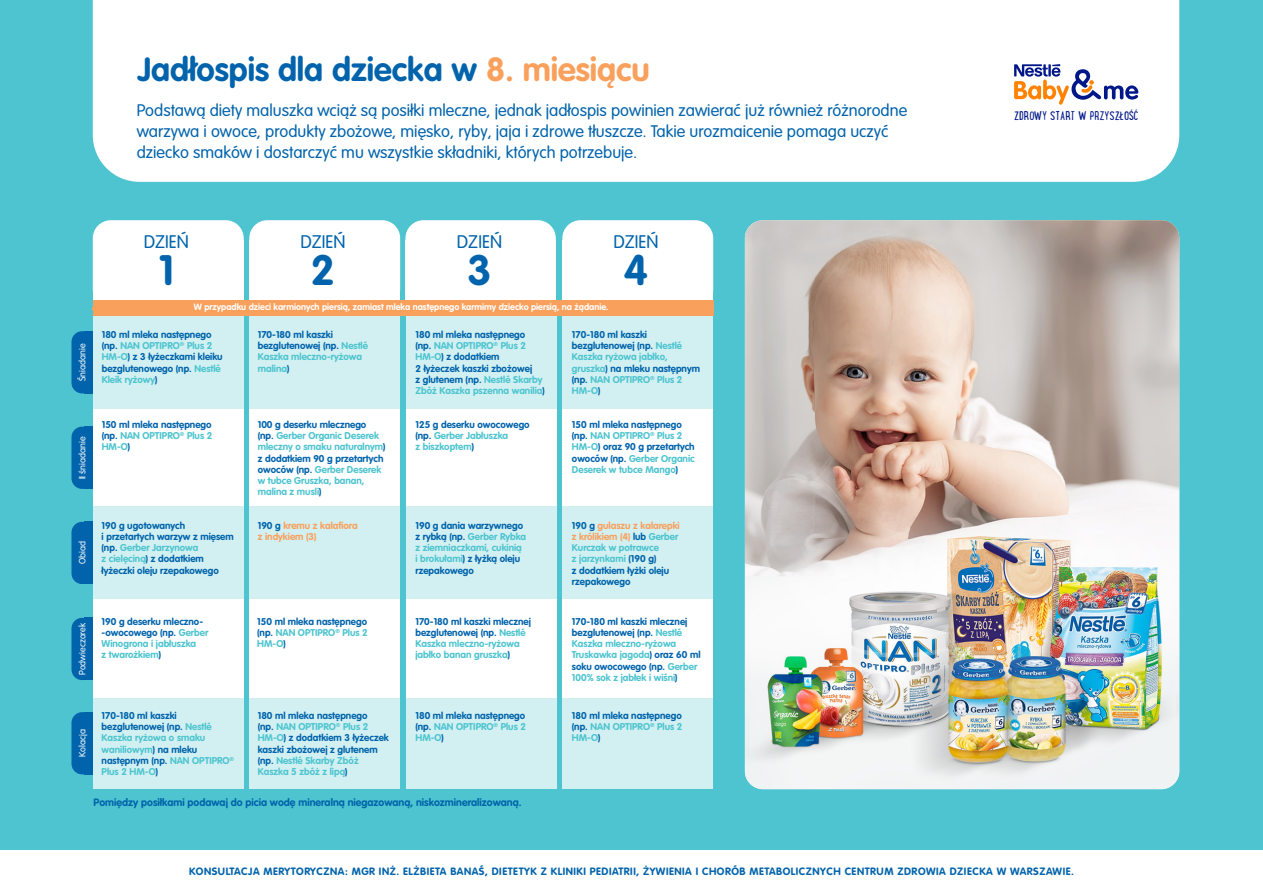
<style>
.page{position:relative;width:1263px;height:893px;background:#fff}
.page>*{position:absolute;margin:0;border:0;box-sizing:border-box;transform-origin:0 0}
.t1{font:700 42px "VAG Rounded LT Pro";color:#0063ab}
.t2{font:700 33px "VAG Rounded LT Pro";color:#0063ab}
.t3{font:300 18px "VAG Rounded LT Pro";color:#0063ab}
.t4{font:300 16.5px/21px "VAG Rounded LT Pro";color:#0063ab}
.t5{font:13.2px "Lunch Box";color:#001789}
.t6{font:700 10.5px "VAG Rounded LT Pro";letter-spacing:.05em;color:#0063ab}
.t7{font:700 10.5px "VAG Rounded LT Pro";color:#0063ab}
.t8{font:700 9.75px/11.2px "VAG Rounded LT Pro";color:#0063ab}
.t9{font:700 9.75px/11.2px "VAG Rounded LT Pro";color:#4dc4cf}
.t10{font:700 9.75px/11.2px "VAG Rounded LT Pro";color:#f9a05c}
.t11{font:700 9px "VAG Rounded LT Pro";color:#fff}
.t12{font:300 9px "VAG Rounded LT Pro";color:#fff}
.s1{color:#f9a05c}
.s2{color:#4dc4cf}
.s3{color:#0063ab}
</style>
<div class="page">
<div style="left:1px;top:1px;width:1261px;height:891px;background:#4dc4cf"></div>
<div style="left:93px;top:1px;width:1086px;height:181px;background:#fff"></div>
<div style="left:71px;top:712px;width:22px;height:62px;background:#0063ab;border-radius:11px"></div>
<div style="left:71px;top:618px;width:22px;height:62px;background:#0063ab;border-radius:11px"></div>
<div style="left:71px;top:522px;width:22px;height:62px;background:#0063ab;border-radius:11px"></div>
<div style="left:71px;top:427px;width:22px;height:62px;background:#0063ab;border-radius:11px"></div>
<div style="left:71px;top:331px;width:22px;height:62px;background:#0063ab;border-radius:11px"></div>
<div style="left:93px;top:315px;width:151px;height:94px;background:#d2f0f2"></div>
<div style="left:249px;top:315px;width:151px;height:94px;background:#d2f0f2"></div>
<div style="left:562px;top:315px;width:151px;height:94px;background:#d2f0f2"></div>
<div style="left:406px;top:315px;width:150px;height:94px;background:#d2f0f2"></div>
<div style="left:93px;top:697px;width:151px;height:92px;background:#d2f0f2"></div>
<div style="left:249px;top:697px;width:151px;height:92px;background:#d2f0f2"></div>
<div style="left:562px;top:697px;width:151px;height:92px;background:#d2f0f2"></div>
<div style="left:406px;top:697px;width:150px;height:92px;background:#d2f0f2"></div>
<div style="left:93px;top:409px;width:151px;height:97px;background:#fff"></div>
<div style="left:249px;top:409px;width:151px;height:97px;background:#fff"></div>
<div style="left:562px;top:409px;width:151px;height:97px;background:#fff"></div>
<div style="left:406px;top:409px;width:150px;height:97px;background:#fff"></div>
<div style="left:93px;top:600px;width:151px;height:98px;background:#fff"></div>
<div style="left:249px;top:600px;width:151px;height:98px;background:#fff"></div>
<div style="left:562px;top:600px;width:151px;height:98px;background:#fff"></div>
<div style="left:406px;top:600px;width:150px;height:98px;background:#fff"></div>
<div style="left:93px;top:506px;width:151px;height:94px;background:#d2f0f2"></div>
<div style="left:249px;top:506px;width:151px;height:94px;background:#d2f0f2"></div>
<div style="left:562px;top:506px;width:151px;height:94px;background:#d2f0f2"></div>
<div style="left:406px;top:506px;width:150px;height:94px;background:#d2f0f2"></div>
<div style="left:84px;top:712px;width:9px;height:62px;background:#0063ab"></div>
<div style="left:84px;top:618px;width:9px;height:62px;background:#0063ab"></div>
<div style="left:84px;top:522px;width:9px;height:62px;background:#0063ab"></div>
<div style="left:84px;top:427px;width:9px;height:62px;background:#0063ab"></div>
<div style="left:84px;top:331px;width:9px;height:62px;background:#0063ab"></div>
<div style="left:93px;top:220px;width:151px;height:87px;background:#fff;border-radius:18px"></div>
<div style="left:249px;top:220px;width:151px;height:87px;background:#fff;border-radius:18px"></div>
<div style="left:405px;top:220px;width:151px;height:87px;background:#fff;border-radius:18px"></div>
<div style="left:562px;top:220px;width:151px;height:87px;background:#fff;border-radius:18px"></div>
<div style="left:93px;top:241px;width:151px;height:67px;background:#fff"></div>
<div style="left:249px;top:241px;width:151px;height:67px;background:#fff"></div>
<div style="left:405px;top:241px;width:151px;height:67px;background:#fff"></div>
<div style="left:562px;top:241px;width:151px;height:67px;background:#fff"></div>
<div style="left:93px;top:300px;width:620px;height:15px;background:#f9a05c"></div>
<img style="left:745px;top:220px;width:434px;height:569px">
<div style="left:0;top:850px;width:1263px;height:43px;background:#fff"></div>
<svg style="left:1014px;top:64px;width:124px;height:41px;background:#cfc4ca"></svg>
<h2 class="t2" style="left:138px;top:48px;width:513px">Jadłospis dla dziecka w <span class="s1">8. miesiącu</span></h2>
<p class="t4" style="left:137px;top:100px;width:772px">Podstawą diety maluszka wciąż są posiłki mleczne, jednak jadłospis powinien zawierać już również różnorodne warzywa i owoce, produkty zbożowe, mięsko, ryby, jaja i zdrowe tłuszcze. Takie urozmaicenie pomaga uczyć dziecko smaków i dostarczyć mu wszystkie składniki, których potrzebuje.</p>
<h3 class="t3" style="left:144px;top:231px;width:47px">DZIEŃ</h3>
<h1 class="t1" style="left:159px;top:244px;width:17px">1</h1>
<h3 class="t3" style="left:300px;top:231px;width:47px">DZIEŃ</h3>
<h1 class="t1" style="left:311px;top:244px;width:26px">2</h1>
<h3 class="t3" style="left:457px;top:231px;width:47px">DZIEŃ</h3>
<h1 class="t1" style="left:467px;top:244px;width:26px">3</h1>
<h3 class="t3" style="left:613px;top:231px;width:47px">DZIEŃ</h3>
<h1 class="t1" style="left:624px;top:244px;width:26px">4</h1>
<p class="t12" style="left:77px;top:381px;width:39px;rotate:-90deg">Śniadanie</p>
<p class="t12" style="left:77px;top:479px;width:44px;rotate:-90deg">II śniadanie</p>
<p class="t12" style="left:77px;top:564px;width:25px;rotate:-90deg">Obiad</p>
<p class="t12" style="left:77px;top:675px;width:54px;rotate:-90deg">Podwieczorek</p>
<p class="t12" style="left:77px;top:757px;width:29px;rotate:-90deg">Kolacja</p>
<p class="t11" style="left:194px;top:302px;width:416px">W przypadku dzieci karmionych piersią, zamiast mleka następnego karmimy dziecko piersią, na żądanie.</p>
<p class="t8" style="left:102px;top:329px;width:122px">180 ml mleka następnego (np. <span class="s2">NAN OPTIPRO</span><sup>®</sup> <span class="s2">Plus 2<br>HM-O</span>) z 3 łyżeczkami kleiku bezglutenowego (np. <span class="s2">Nestlé<br>Kleik ryżowy</span>)</p>
<p class="t8" style="left:258px;top:329px;width:112px">170-180 ml kaszki bezglutenowej (np. <span class="s2">Nestlé<br>Kaszka mleczno-ryżowa malina</span>)</p>
<p class="t8" style="left:572px;top:329px;width:130px">170-180 ml kaszki bezglutenowej (np. <span class="s2">Nestlé<br>Kaszka ryżowa jabłko, gruszka</span>) na mleku następnym (np. <span class="s2">NAN OPTIPRO</span><sup>®</sup> <span class="s2">Plus 2<br>HM-O</span>)</p>
<p class="t8" style="left:415px;top:329px;width:131px">180 ml mleka następnego<br>(np. <span class="s2">NAN OPTIPRO</span><sup>®</sup> <span class="s2">Plus 2<br>HM-O</span>) z dodatkiem<br>2 łyżeczek kaszki zbożowej<br>z glutenem (np. <span class="s2">Nestlé Skarby<br>Zbóż Kaszka pszenna wanilia</span>)</p>
<p class="t8" style="left:102px;top:419px;width:112px;text-align:justify">150 ml mleka następnego (np. <span class="s2">NAN OPTIPRO</span><sup>®</sup> <span class="s2">Plus 2<br>HM-O</span>)</p>
<p class="t9" style="left:258px;top:419px;width:129px"><span class="s3">100 g deserku mlecznego<br>(np.</span> Gerber Organic Deserek mleczny o smaku naturalnym<span class="s3">) z dodatkiem 90 g przetartych owoców (np.</span> Gerber Deserek w tubce Gruszka, banan, malina z musli<span class="s3">)</span></p>
<p class="t8" style="left:572px;top:419px;width:124px">150 ml mleka następnego (np. <span class="s2">NAN OPTIPRO</span><sup>®</sup> <span class="s2">Plus 2<br>HM-O</span>) oraz 90 g przetartych owoców (np. <span class="s2">Gerber Organic<br>Deserek w tubce Mango</span>)</p>
<p class="t9" style="left:415px;top:419px;width:116px"><span class="s3">125 g deserku owocowego (np.</span> Gerber Jabłuszka<br>z biszkoptem<span class="s3">)</span></p>
<p class="t8" style="left:102px;top:520px;width:134px">190 g ugotowanych<br>i przetartych warzyw z mięsem (np. <span class="s2">Gerber Jarzynowa<br>z cielęciną</span>) z dodatkiem łyżeczki oleju rzepakowego</p>
<p class="t10" style="left:258px;top:520px;width:102px"><span class="s3">190 g</span> kremu z kalafiora z indykiem (3)</p>
<p class="t8" style="left:572px;top:520px;width:109px">190 g <span class="s1">gulaszu z kalarepki z królikiem (4)</span> lub <span class="s2">Gerber<br>Kurczak w potrawce<br>z jarzynkami</span> (190 g)<br>z dodatkiem łyżki oleju rzepakowego</p>
<p class="t8" style="left:415px;top:520px;width:112px">190 g dania warzywnego z rybką (np. <span class="s2">Gerber Rybka z ziemniaczkami, cukinią i brokułami</span>) z łyżką oleju rzepakowego</p>
<p class="t9" style="left:102px;top:616px;width:108px"><span class="s3">190 g deserku mleczno--owocowego (np.</span> Gerber<br>Winogrona i jabłuszka<br>z twarożkiem<span class="s3">)</span></p>
<p class="t8" style="left:257px;top:616px;width:112px;text-align:justify">150 ml mleka następnego (np. <span class="s2">NAN OPTIPRO</span><sup>®</sup> <span class="s2">Plus 2<br>HM-O</span>)</p>
<p class="t8" style="left:572px;top:616px;width:130px">170-180 ml kaszki mlecznej bezglutenowej (np. <span class="s2">Nestlé<br>Kaszka mleczno-ryżowa<br>Truskawka jagoda</span>) oraz 60 ml soku owocowego (np. <span class="s2">Gerber<br>100% sok z jabłek i wiśni</span>)</p>
<p class="t9" style="left:415px;top:616px;width:117px"><span class="s3">170-180 ml kaszki mlecznej bezglutenowej (np.</span> Nestlé<br>Kaszka mleczno-ryżowa jabłko banan gruszka<span class="s3">)</span></p>
<p class="t8" style="left:415px;top:710px;width:112px;text-align:justify">180 ml mleka następnego (np. <span class="s2">NAN OPTIPRO</span><sup>®</sup> <span class="s2">Plus 2<br>HM-O</span>)</p>
<p class="t8" style="left:102px;top:710px;width:134px">170-180 ml kaszki bezglutenowej (np. <span class="s2">Nestlé<br>Kaszka ryżowa o smaku waniliowym</span>) na mleku następnym (np. <span class="s2">NAN OPTIPRO</span><sup>®<br></sup><span class="s2">Plus 2 HM-O</span>)</p>
<p class="t8" style="left:258px;top:710px;width:133px">180 ml mleka następnego<br>(np. <span class="s2">NAN OPTIPRO</span><sup>®</sup> <span class="s2">Plus 2<br>HM-O</span>) z dodatkiem 3 łyżeczek kaszki zbożowej z glutenem (np. <span class="s2">Nestlé Skarby Zbóż<br>Kaszka 5 zbóż z lipą</span>)</p>
<p class="t8" style="left:572px;top:710px;width:112px;text-align:justify">180 ml mleka następnego (np. <span class="s2">NAN OPTIPRO</span><sup>®</sup> <span class="s2">Plus 2<br>HM-O</span>)</p>
<p class="t7" style="left:94px;top:795px;width:429px">Pomiędzy posiłkami podawaj do picia wodę mineralną niegazowaną, niskozmineralizowaną.</p>
<h3 class="t5" style="left:1014px;top:106px;width:126px">ZDROWY START W PRZYSZŁOŚĆ</h3>
<p class="t6" style="left:189px;top:865px;width:886px">KONSULTACJA MERYTORYCZNA: MGR INŻ. ELŻBIETA BANAŚ, DIETETYK Z KLINIKI PEDIATRII, ŻYWIENIA I CHORÓB METABOLICZNYCH CENTRUM ZDROWIA DZIECKA W WARSZAWIE.</p>
</div>
